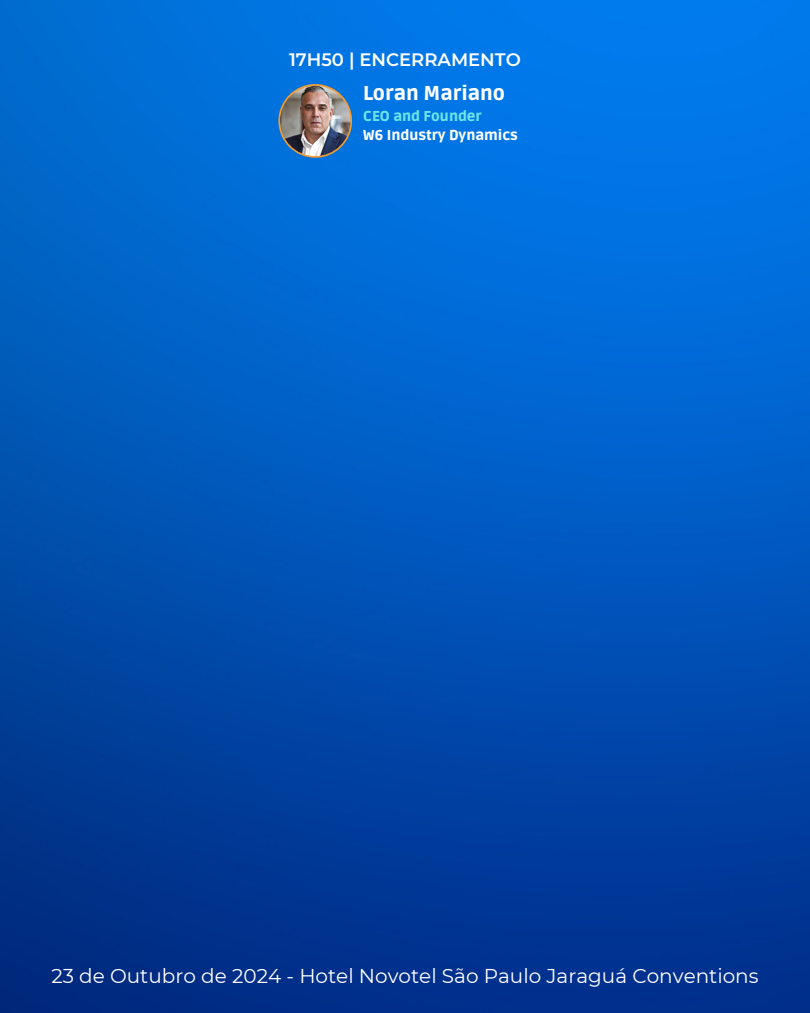
<style>
.page{position:relative;width:810px;height:1013px;background:#fff}
.page>*{position:absolute;margin:0;border:0;box-sizing:border-box;transform-origin:0 0}
.t1{font:20px "Montserrat";color:#fff}
.t2{font:900 20px "Ruda";color:#fff}
.t3{font:600 18px "Montserrat";color:#fff}
.t4{font:900 14.3px "Ruda";color:#fff}
.t5{font:900 14.3px "Ruda";color:#6ce5e8}
</style>
<div class="page">
<img style="left:0;top:0;width:810px;height:1012px">
<svg style="left:278px;top:84px;width:74px;height:74px"></svg>
<img style="left:280px;top:86px;width:70px;height:70px;border-radius:50%">
<p class="t3" style="left:289px;top:47px;width:233px">17H50 | ENCERRAMENTO</p>
<p class="t2" style="left:363px;top:82px;width:143px">Loran Mariano</p>
<p class="t5" style="left:363px;top:107px;width:120px">CEO and Founder</p>
<p class="t4" style="left:363px;top:127px;width:156px">W6 Industry Dynamics</p>
<p class="t1" style="left:51px;top:961px;width:709px">23 de Outubro de 2024 - Hotel Novotel São Paulo Jaraguá Conventions</p>
</div>
